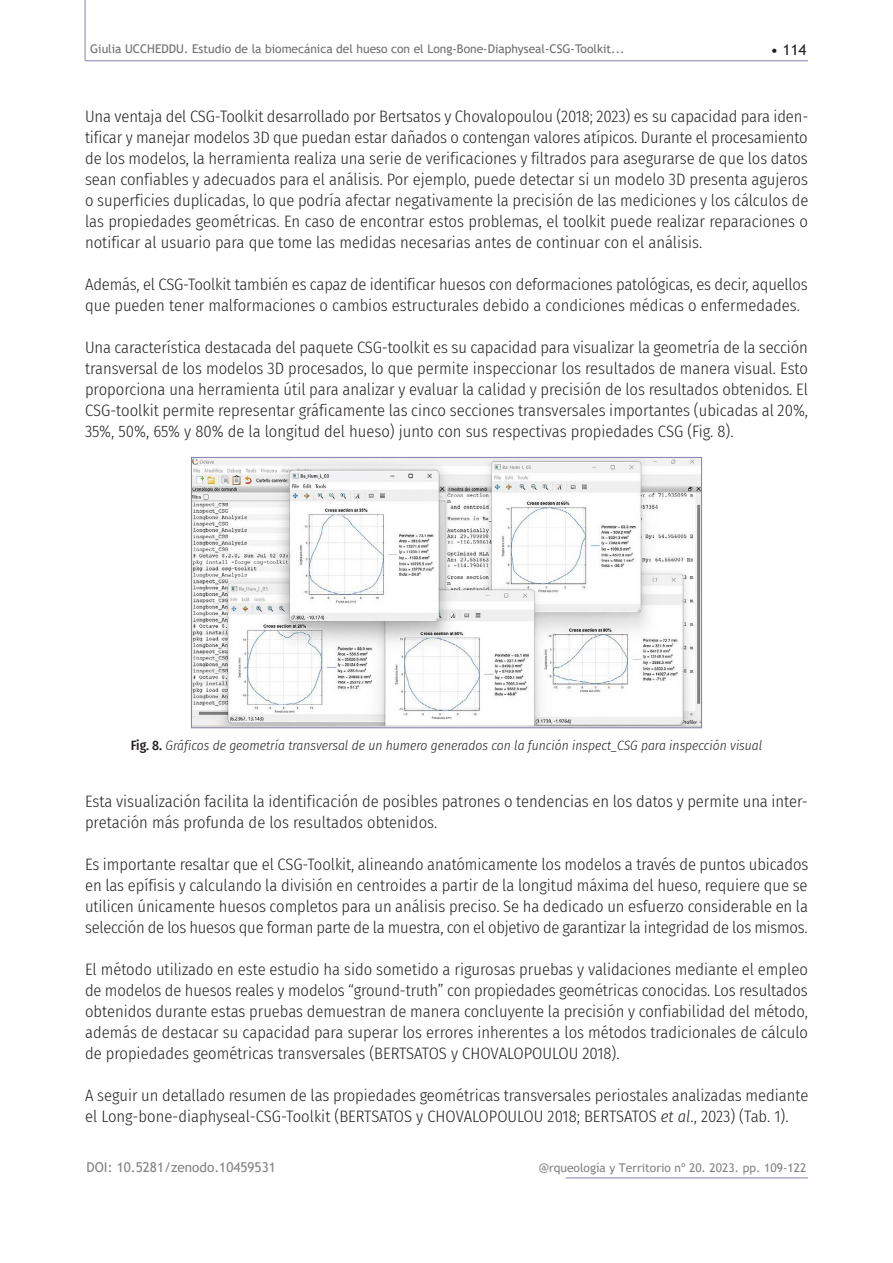
<style>
.page{position:relative;width:893px;height:1263px;background:#fff}
.page>*{position:absolute;margin:0;border:0;box-sizing:border-box;transform-origin:0 0}
.t1{font:300 16.5px/21px "Fira Sans Condensed";color:#231f20;text-align:justify}
.t2{font:15px "Trebuchet MS";color:#231f20}
.t3{font:italic 300 13.5px "Fira Sans Condensed";color:#231f20}
.t4{font:13.5px "Trebuchet MS";color:#808285}
.t5{font:12px "Trebuchet MS";color:#6c6d70}
.t6{font:12px "Trebuchet MS";color:#808285}
.s1{font-weight:500;font-style:normal}
.s2{font-style:italic}
.s3{font-size:13.5px}
</style>
<div class="page">
<hr style="left:85px;top:61px;width:723px;height:1px;background:#8180b0">
<hr style="left:566px;top:1178px;width:242px;height:1px;background:#8180b0">
<hr style="left:85px;top:0;width:1px;height:61px;background:#8180b0">
<img style="left:193px;top:459px;width:507px;height:267px">
<div style="left:191px;top:457px;width:511px;height:271px;border:1px solid #8180b0"></div>
<p class="t5" style="left:90px;top:41px;width:536px">Giulia UCCHEDDU. Estudio de la biomecánica del hueso con el Long-Bone-Diaphyseal-CSG-Toolkit...</p>
<p class="t2" style="left:770px;top:40px;width:37px">• 114</p>
<p class="t1" style="left:85px;top:105px;width:725px">Una ventaja del CSG-Toolkit desarrollado por Bertsatos y Chovalopoulou (2018; 2023) es su capacidad para iden&shy;tificar y manejar modelos 3D que puedan estar dañados o contengan valores atípicos. Durante el procesamiento de los modelos, la herramienta realiza una serie de verificaciones y filtrados para asegurarse de que los datos sean confiables y adecuados para el análisis. Por ejemplo, puede detectar si un modelo 3D presenta agujeros o superficies duplicadas, lo que podría afectar negativamente la precisión de las mediciones y los cálculos de las propiedades geométricas. En caso de encontrar estos problemas, el toolkit puede realizar reparaciones o notificar al usuario para que tome las medidas necesarias antes de continuar con el análisis.</p>
<p class="t1" style="left:85px;top:273px;width:724px">Además, el CSG-Toolkit también es capaz de identificar huesos con deformaciones patológicas, es decir, aquellos que pueden tener malformaciones o cambios estructurales debido a condiciones médicas o enfermedades.</p>
<p class="t1" style="left:85px;top:336px;width:725px">Una característica destacada del paquete CSG-toolkit es su capacidad para visualizar la geometría de la sección transversal de los modelos 3D procesados, lo que permite inspeccionar los resultados de manera visual. Esto proporciona una herramienta útil para analizar y evaluar la calidad y precisión de los resultados obtenidos. El CSG-toolkit permite representar gráficamente las cinco secciones transversales importantes (ubicadas al 20%, 35%, 50%, 65% y 80% de la longitud del hueso) junto con sus respectivas propiedades CSG (Fig. 8).</p>
<p class="t3" style="left:131px;top:736px;width:633px"><span class="s1">Fig. 8.</span> Gráficos de geometría transversal de un humero generados con la función inspect_CSG para inspección visual</p>
<p class="t1" style="left:85px;top:791px;width:724px">Esta visualización facilita la identificación de posibles patrones o tendencias en los datos y permite una inter&shy;pretación más profunda de los resultados obtenidos.</p>
<p class="t1" style="left:85px;top:854px;width:725px">Es importante resaltar que el CSG-Toolkit, alineando anatómicamente los modelos a través de puntos ubicados en las epífisis y calculando la división en centroides a partir de la longitud máxima del hueso, requiere que se utilicen únicamente huesos completos para un análisis preciso. Se ha dedicado un esfuerzo considerable en la selección de los huesos que forman parte de la muestra, con el objetivo de garantizar la integridad de los mismos.</p>
<p class="t1" style="left:85px;top:959px;width:724px">El método utilizado en este estudio ha sido sometido a rigurosas pruebas y validaciones mediante el empleo de modelos de huesos reales y modelos “ground-truth” con propiedades geométricas conocidas. Los resultados obtenidos durante estas pruebas demuestran de manera concluyente la precisión y confiabilidad del método, además de destacar su capacidad para superar los errores inherentes a los métodos tradicionales de cálculo de propiedades geométricas transversales (BERTSATOS y CHOVALOPOULOU 2018).</p>
<p class="t1" style="left:85px;top:1085px;width:725px">A seguir un detallado resumen de las propiedades geométricas transversales periostales analizadas mediante el Long-bone-diaphyseal-CSG-Toolkit (BERTSATOS y CHOVALOPOULOU 2018; BERTSATOS <span class="s2">et al</span>., 2023) (Tab. 1).</p>
<p class="t4" style="left:87px;top:1158px;width:191px">DOI: 10.5281/zenodo.10459531</p>
<p class="t6" style="left:539px;top:1160px;width:269px"><span class="s3">@</span>rqueología y Territorio nº 20. 2023. pp. 109-122</p>
</div>
